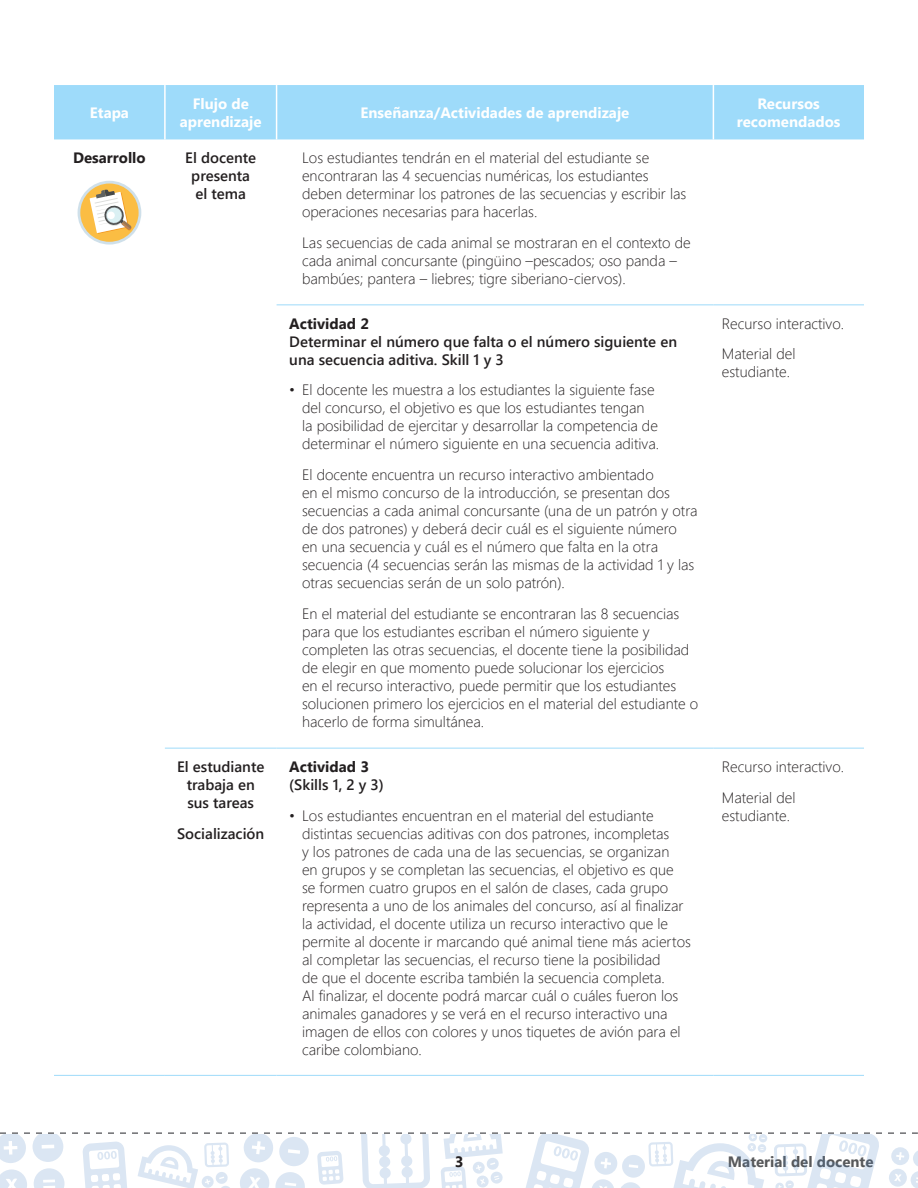
<style>
.page{position:relative;width:918px;height:1188px;background:#fff}
.page>*{position:absolute;margin:0;border:0;box-sizing:border-box;transform-origin:0 0}
.t1{font:300 15px/18px "Segoe UI";color:#231f20}
.t2{font:600 15px/18px "Segoe UI";color:#231f20;text-align:center}
.t3{font:700 15px/18px "Segoe UI";color:#fff;text-align:center}
.t4{font:700 15px "Segoe UI";color:#231f20}
.t5{font:700 15px "Segoe UI";color:#57585a}
</style>
<div class="page">
<svg style="left:0;top:1132px;width:918px;height:56px"></svg>
<div style="left:54px;top:85px;width:810px;height:54px;background:#9edbfa"></div>
<hr style="left:164px;top:85px;width:2px;height:54px;background:#fff">
<hr style="left:276px;top:85px;width:1px;height:54px;background:#fff">
<hr style="left:713px;top:85px;width:1px;height:54px;background:#fff">
<hr style="left:277px;top:1075px;width:436px;height:1px;background:#9edbfa">
<hr style="left:713px;top:1075px;width:151px;height:1px;background:#9edbfa">
<hr style="left:277px;top:304px;width:436px;height:1px;background:#9edbfa">
<hr style="left:713px;top:304px;width:151px;height:1px;background:#9edbfa">
<hr style="left:277px;top:748px;width:436px;height:1px;background:#9edbfa">
<hr style="left:713px;top:748px;width:151px;height:1px;background:#9edbfa">
<hr style="left:54px;top:1075px;width:111px;height:1px;background:#9edbfa">
<hr style="left:165px;top:1075px;width:112px;height:1px;background:#9edbfa">
<hr style="left:165px;top:748px;width:112px;height:1px;background:#9edbfa">
<svg style="left:78px;top:181px;width:63px;height:64px"></svg>
<div style="left:80px;top:184px;width:59px;height:58px;background:#fbbd43;border-radius:50%"></div>
<svg style="left:90px;top:189px;width:42px;height:45px"></svg>
<p class="t3" style="left:90px;top:103px;width:41px">Etapa</p>
<p class="t3" style="left:180px;top:94px;width:83px">Flujo de aprendizaje</p>
<p class="t3" style="left:361px;top:103px;width:270px">Enseñanza/Actividades de aprendizaje</p>
<p class="t3" style="left:737px;top:94px;width:105px">Recursos recomendados</p>
<p class="t4" style="left:73px;top:147px;width:74px">Desarrollo</p>
<p class="t2" style="left:185px;top:148px;width:72px">El docente presenta el tema</p>
<p class="t1" style="left:302px;top:148px;width:386px">Los estudiantes tendrán en el material del estudiante se encontraran las 4 secuencias numéricas, los estudiantes deben determinar los patrones de las secuencias y escribir las operaciones necesarias para hacerlas.</p>
<p class="t1" style="left:302px;top:233px;width:390px">Las secuencias de cada animal se mostraran en el contexto de cada animal concursante (pingüino –pescados; oso panda – bambúes; pantera – liebres; tigre siberiano-ciervos).</p>
<p class="t4" style="left:289px;top:313px;width:81px">Actividad 2</p>
<p class="t2" style="left:289px;top:332px;width:389px;text-align:left">Determinar el número que falta o el número siguiente en una secuencia aditiva. Skill 1 y 3</p>
<p class="t1" style="left:302px;top:380px;width:358px;text-indent:-13px">• El docente les muestra a los estudiantes la siguiente fase del concurso, el objetivo es que los estudiantes tengan<br>la posibilidad de ejercitar y desarrollar la competencia de determinar el número siguiente en una secuencia aditiva.</p>
<p class="t1" style="left:302px;top:465px;width:397px">El docente encuentra un recurso interactivo ambientado<br>en el mismo concurso de la introducción, se presentan dos secuencias a cada animal concursante (una de un patrón y otra de dos patrones) y deberá decir cuál es el siguiente número<br>en una secuencia y cuál es el número que falta en la otra secuencia (4 secuencias serán las mismas de la actividad 1 y las otras secuencias serán de un solo patrón).</p>
<p class="t1" style="left:302px;top:604px;width:398px">En el material del estudiante se encontraran las 8 secuencias para que los estudiantes escriban el número siguiente y completen las otras secuencias, el docente tiene la posibilidad de elegir en que momento puede solucionar los ejercicios<br>en el recurso interactivo, puede permitir que los estudiantes solucionen primero los ejercicios en el material del estudiante o hacerlo de forma simultánea.</p>
<p class="t1" style="left:722px;top:307px;width:124px;line-height:30.8px">Recurso interactivo.<br>Material del</p>
<p class="t1" style="left:722px;top:362px;width:70px">estudiante.</p>
<p class="t2" style="left:177px;top:757px;width:89px">El estudiante trabaja en sus tareas</p>
<p class="t2" style="left:177px;top:824px;width:89px">Socialización</p>
<p class="t4" style="left:289px;top:756px;width:81px">Actividad 3</p>
<p class="t2" style="left:289px;top:775px;width:96px">(Skills 1, 2 y 3)</p>
<p class="t1" style="left:302px;top:806px;width:390px;text-indent:-13px">• Los estudiantes encuentran en el material del estudiante distintas secuencias aditivas con dos patrones, incompletas<br>y los patrones de cada una de las secuencias, se organizan<br>en grupos y se completan las secuencias, el objetivo es que se formen cuatro grupos en el salón de clases, cada grupo representa a uno de los animales del concurso, así al finalizar la actividad, el docente utiliza un recurso interactivo que le permite al docente ir marcando qué animal tiene más aciertos al completar las secuencias, el recurso tiene la posibilidad<br>de que el docente escriba también la secuencia completa.<br>Al finalizar, el docente podrá marcar cuál o cuáles fueron los animales ganadores y se verá en el recurso interactivo una imagen de ellos con colores y unos tiquetes de avión para el caribe colombiano.</p>
<p class="t1" style="left:722px;top:750px;width:124px;line-height:30.8px">Recurso interactivo.<br>Material del</p>
<p class="t1" style="left:722px;top:806px;width:70px">estudiante.</p>
<p class="t4" style="left:455px;top:1151px;width:10px">3</p>
<p class="t5" style="left:728px;top:1151px;width:147px">Material del docente</p>
</div>
